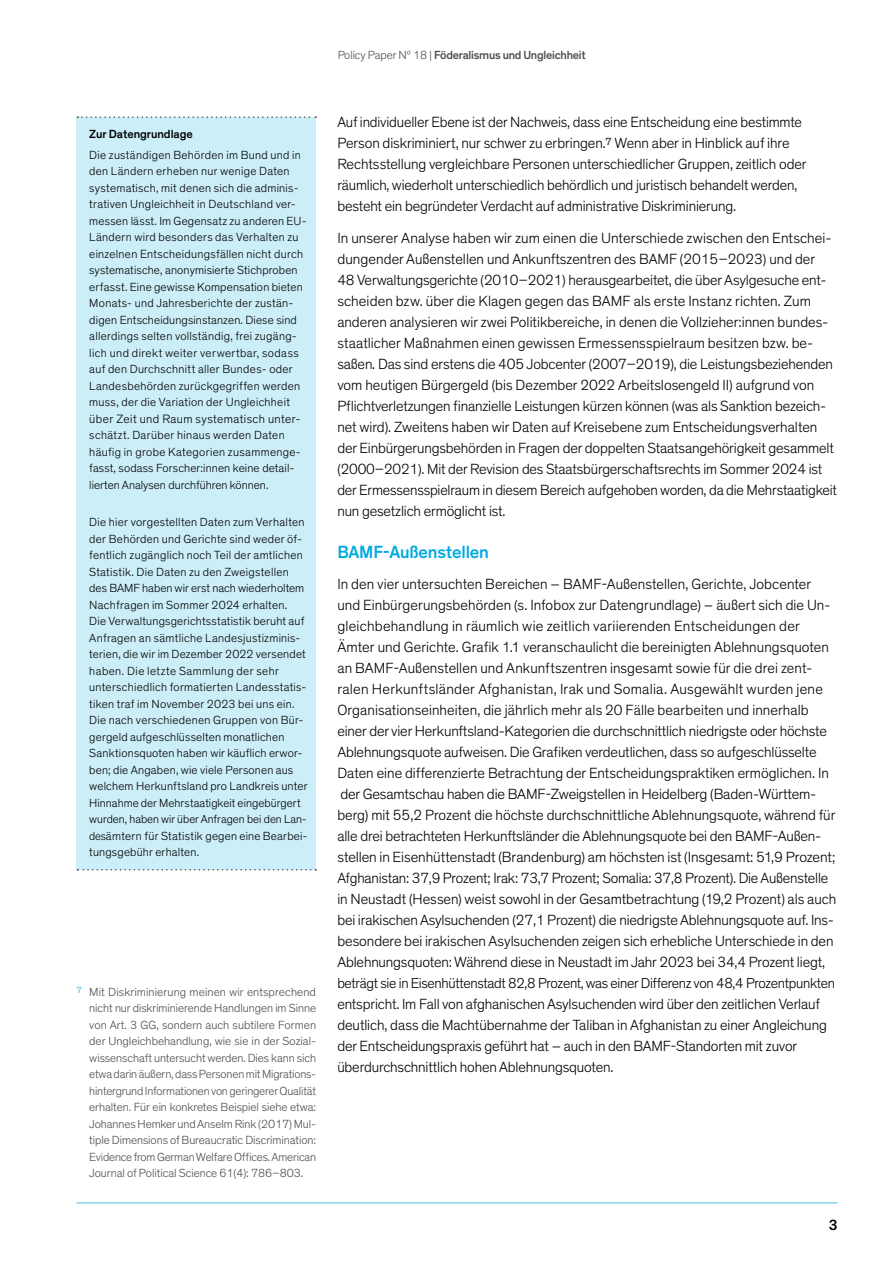
<style>
.page{position:relative;width:893px;height:1263px;background:#fff}
.page>*{position:absolute;margin:0;border:0;box-sizing:border-box;transform-origin:0 0}
.t1{font:500 18px "Theinhardt";letter-spacing:-.01em;color:#00a9e0}
.t2{font:300 15px/21px "Theinhardt";letter-spacing:-.01em;color:#000}
.t3{font:500 15px "Theinhardt";color:#000}
.t4{font:300 14.7px "Theinhardt";letter-spacing:-.02em;color:#000}
.t5{font:300 12.3px "Theinhardt";letter-spacing:.03em;color:#000}
.t6{font:300 12px/16.5px "Theinhardt";letter-spacing:.02em;color:#000}
.t7{font:300 12px/16.5px "Theinhardt";letter-spacing:-.005em;color:#4d4d4d;text-align:justify}
.t8{font:500 12px "Theinhardt";letter-spacing:-.02em;color:#000}
.t9{font:300 11.85px "Theinhardt";color:#000}
.s1{font-weight:300}
.s2{font-size:11.85px}
</style>
<div class="page">
<hr style="left:77px;top:1202px;width:761px;height:1px;background:#00a9e0">
<div style="left:77px;top:117px;width:239px;height:753px;background:#cceef9"></div>
<svg style="left:77px;top:869px;width:239px;height:1px"></svg>
<svg style="left:77px;top:116px;width:239px;height:2px"></svg>
<p class="t8" style="left:337px;top:48px;width:250px"><span class="s1">Policy Paper Nº 18 |</span> Föderalismus und Ungleichheit</p>
<p class="t8" style="left:89px;top:127px;width:105px">Zur Datengrundlage</p>
<p class="t6" style="left:89px;top:147px;width:219px">Die zuständigen Behörden im Bund und in den Ländern erheben nur wenige Daten systematisch, mit denen sich die adminis&shy;trativen Ungleichheit in Deutschland ver&shy;messen lässt. Im Gegensatz zu anderen EU-Ländern wird besonders das Verhalten zu einzelnen Entscheidungsfällen nicht durch systematische, anonymisierte Stichproben erfasst. Eine gewisse Kompensation bieten Monats- und Jahresberichte der zustän&shy;digen Entscheidungsinstanzen. Diese sind allerdings selten vollständig, frei zugäng&shy;lich und direkt weiter verwertbar, sodass auf den Durchschnitt aller Bundes- oder Landesbehörden zurückgegriffen werden muss, der die Variation der Ungleichheit</p>
<p class="t5" style="left:89px;top:412px;width:213px">über Zeit und Raum systematisch unter-</p>
<p class="t6" style="left:89px;top:427px;width:213px">schätzt. Darüber hinaus werden Daten häufig in grobe Kategorien zusammenge&shy;fasst, sodass Forscher:innen keine detail&shy;lierten Analysen durchführen können.</p>
<p class="t6" style="left:89px;top:514px;width:220px">Die hier vorgestellten Daten zum Verhalten der Behörden und Gerichte sind weder öf&shy;fentlich zugänglich noch Teil der amtlichen Statistik. Die Daten zu den Zweigstellen des BAMF haben wir erst nach wiederholtem Nachfragen im Sommer 2024 erhalten.<br>Die Verwaltungsgerichtsstatistik beruht auf Anfragen an sämtliche Landesjustizminis&shy;terien, die wir im Dezember 2022 versendet haben. Die letzte Sammlung der sehr unterschiedlich formatierten Landesstatis&shy;tiken traf im November 2023 bei uns ein.<br>Die nach verschiedenen Gruppen von Bür&shy;gergeld aufgeschlüsselten monatlichen Sanktionsquoten haben wir käuflich erwor&shy;ben; die Angaben, wie viele Personen aus welchem Herkunftsland pro Landkreis unter Hinnahme der Mehrstaatigkeit eingebürgert</p>
<p class="t9" style="left:89px;top:812px;width:219px">wurden, haben wir über Anfragen bei den Lan-</p>
<p class="t6" style="left:89px;top:828px;width:220px"><span class="s2">des</span>ämtern für Statistik gegen eine Bearbei&shy;tungsgebühr erhalten.</p>
<p class="t7" style="left:89px;top:984px;width:228px;text-indent:-13px"><sup>7</sup> Mit Diskriminierung meinen wir entsprechend nicht nur diskriminierende Handlungen im Sinne von Art. 3 GG, sondern auch subtilere Formen der Ungleichbehandlung, wie sie in der Sozial&shy;wissenschaft untersucht werden. Dies kann sich etwa darin äußern, dass Personen mit Migrations&shy;hintergrund Informationen von geringerer Qualität erhalten. Für ein konkretes Beispiel siehe etwa:<br>Johannes Hemker und Anselm Rink (2017) Mul&shy;tiple Dimensions of Bureaucratic Discrimination:<br>Evidence from German Welfare Offices. American Journal of Political Science 61(4): 786–803.</p>
<p class="t2" style="left:337px;top:112px;width:471px">Auf individueller Ebene ist der Nachweis, dass eine Entscheidung eine bestimmte Person diskriminiert, nur schwer zu erbringen.<sup>7</sup> Wenn aber in Hinblick auf ihre Rechtsstellung vergleichbare Personen unterschiedlicher Gruppen, zeitlich oder räumlich, wiederholt unterschiedlich behördlich und juristisch behandelt werden, besteht ein begründeter Verdacht auf administrative Diskriminierung.</p>
<p class="t2" style="left:337px;top:227px;width:501px">In unserer Analyse haben wir zum einen die Unterschiede zwischen den Entschei&shy;dungender Außenstellen und Ankunftszentren des BAMF (2015–2023) und der<br>48 Verwaltungsgerichte (2010–2021) herausgearbeitet, die über Asylgesuche ent&shy;scheiden bzw. über die Klagen gegen das BAMF als erste Instanz richten. Zum anderen analysieren wir zwei Politikbereiche, in denen die Vollzieher:innen bundes&shy;staatlicher Maßnahmen einen gewissen Ermessensspielraum besitzen bzw. be&shy;saßen. Das sind erstens die 405 Jobcenter (2007–2019), die Leistungsbeziehenden vom heutigen Bürgergeld (bis Dezember 2022 Arbeitslosengeld II) aufgrund von Pflichtverletzungen finanzielle Leistungen kürzen können (was als Sanktion bezeich&shy;net wird). Zweitens haben wir Daten auf Kreisebene zum Entscheidungsverhalten der Einbürgerungsbehörden in Fragen der doppelten Staatsangehörigkeit gesammelt (2000–2021). Mit der Revision des Staatsbürgerschaftsrechts im Sommer 2024 ist der Ermessensspielraum in diesem Bereich aufgehoben worden, da die Mehrstaatigkeit nun gesetzlich ermöglicht ist.</p>
<p class="t1" style="left:337px;top:541px;width:153px">BAMF-Außenstellen</p>
<p class="t2" style="left:337px;top:574px;width:500px">In den vier untersuchten Bereichen – BAMF-Außenstellen, Gerichte, Jobcenter und Einbürgerungsbehörden (s. Infobox zur Datengrundlage) – äußert sich die Un&shy;gleichbehandlung in räumlich wie zeitlich variierenden Entscheidungen der Ämter und Gerichte. Grafik 1.1 veranschaulicht die bereinigten Ablehnungsquoten an BAMF-Außenstellen und Ankunftszentren insgesamt sowie für die drei zent&shy;ralen Herkunftsländer Afghanistan, Irak und Somalia. Ausgewählt wurden jene Organisationseinheiten, die jährlich mehr als 20 Fälle bearbeiten und innerhalb einer der vier Herkunftsland-Kategorien die durchschnittlich niedrigste oder höchste Ablehnungsquote aufweisen. Die Grafiken verdeutlichen, dass so aufgeschlüsselte Daten eine differenzierte Betrachtung der Entscheidungspraktiken ermöglichen. In der Gesamtschau haben die BAMF-Zweigstellen in Heidelberg (Baden-Württem&shy;berg) mit 55,2 Prozent die höchste durchschnittliche Ablehnungsquote, während für alle drei betrachteten Herkunftsländer die Ablehnungsquote bei den BAMF-Außen&shy;stellen in Eisenhüttenstadt (Brandenburg) am höchsten ist (Insgesamt: 51,9 Prozent; Afghanistan: 37,9 Prozent; Irak: 73,7 Prozent; Somalia: 37,8 Prozent). Die Außenstelle in Neustadt (Hessen) weist sowohl in der Gesamtbetrachtung (19,2 Prozent) als auch bei irakischen Asylsuchenden (27,1 Prozent) die niedrigste Ablehnungsquote auf. Ins&shy;besondere bei irakischen Asylsuchenden zeigen sich erhebliche Unterschiede in den Ablehnungsquoten: Während diese in Neustadt im Jahr 2023 bei 34,4 Prozent liegt,</p>
<p class="t4" style="left:337px;top:975px;width:499px">beträgt sie in Eisenhüttenstadt 82,8 Prozent, was einer Differenz von 48,4 Prozentpunkten</p>
<p class="t2" style="left:337px;top:994px;width:491px">entspricht. Im Fall von afghanischen Asylsuchenden wird über den zeitlichen Verlauf deutlich, dass die Machtübernahme der Taliban in Afghanistan zu einer Angleichung der Entscheidungspraxis geführt hat – auch in den BAMF-Standorten mit zuvor überdurchschnittlich hohen Ablehnungsquoten.</p>
<p class="t3" style="left:829px;top:1216px;width:10px">3</p>
</div>
